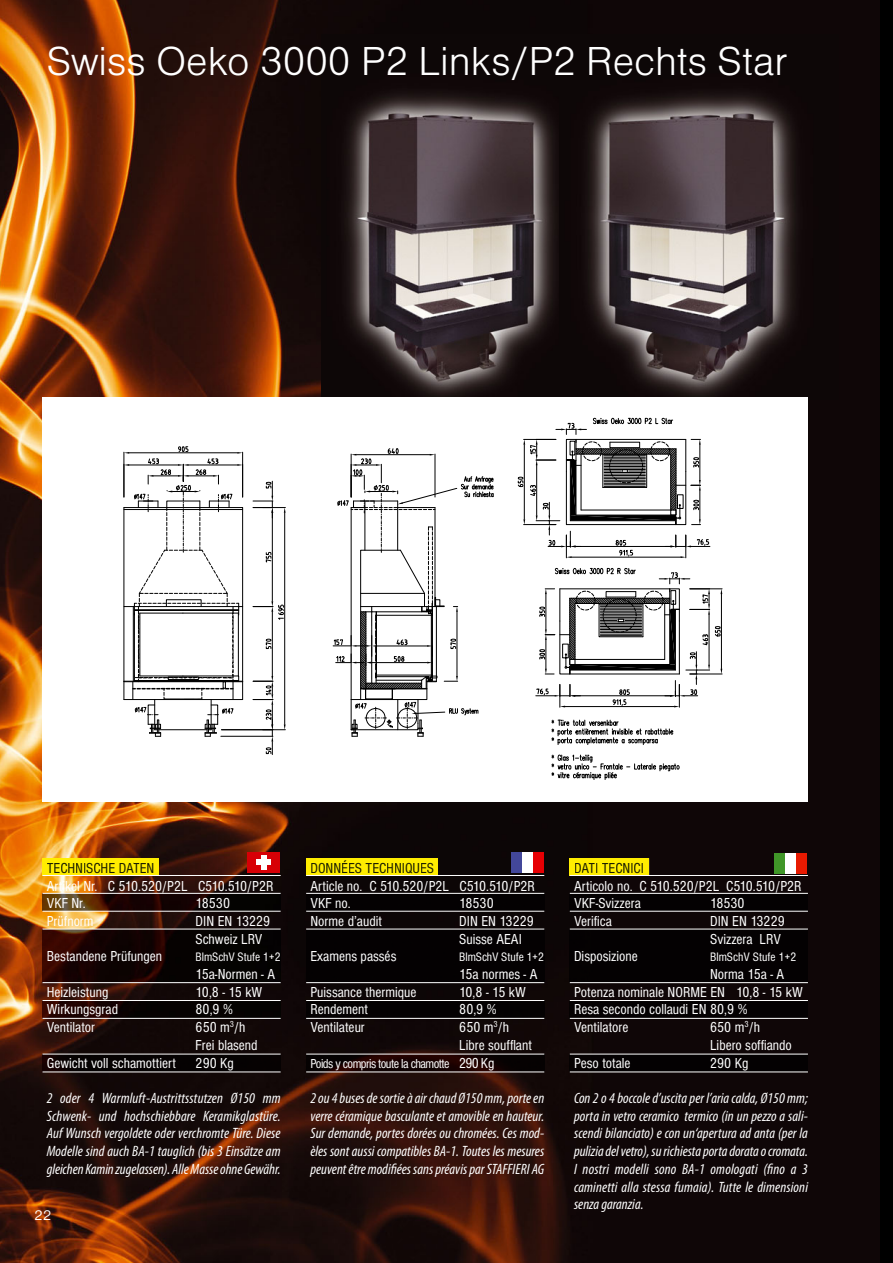
<style>
.page{position:relative;width:893px;height:1263px;background:#fff}
.page>*{position:absolute;margin:0;border:0;box-sizing:border-box;transform-origin:0 0}
.t1{font:42px "Nimbus Sans DOT Ligh";color:#fff}
.t2{font:italic condensed 15px/17.7px "Myriad Pro";color:#fff;text-align:justify}
.t3{font:condensed 15px/17.7px "Nimbus Sans DOT";color:#fff}
.t4{font:condensed 15px "Nimbus Sans DOT";color:#1c1f00}
.t5{font:15px "Nimbus Sans DOT";color:#fff}
.t6{font:condensed 13.5px "Nimbus Sans DOT";letter-spacing:-.04em;color:#fff}
.t7{font:condensed 12.75px "Nimbus Sans DOT";color:#fff}
.s1{font-size:15px}
</style>
<div class="page">
<img style="left:0;top:0;width:880px;height:1263px">
<div style="left:880px;top:0;width:13px;height:1263px;background:#000"></div>
<img style="left:321px;top:34px;width:238px;height:363px">
<img style="left:559px;top:34px;width:279px;height:365px">
<img style="left:43px;top:894px;width:238px;height:17px">
<div style="left:43px;top:858px;width:116px;height:17px;background:#ffed00"></div>
<img style="left:43px;top:1001px;width:238px;height:17px">
<img style="left:43px;top:1055px;width:238px;height:17px">
<img style="left:43px;top:930px;width:238px;height:52px">
<hr style="left:43px;top:893px;width:238px;height:1px;background:#fff">
<hr style="left:43px;top:875px;width:238px;height:1px;background:#fff">
<hr style="left:43px;top:911px;width:238px;height:1px;background:#fff">
<hr style="left:43px;top:929px;width:238px;height:1px;background:#fff">
<hr style="left:43px;top:982px;width:238px;height:1px;background:#fff">
<hr style="left:43px;top:1000px;width:238px;height:1px;background:#fff">
<hr style="left:43px;top:1018px;width:238px;height:1px;background:#fff">
<hr style="left:43px;top:1054px;width:238px;height:1px;background:#fff">
<hr style="left:43px;top:1072px;width:238px;height:1px;background:#fff">
<div style="left:306px;top:894px;width:238px;height:17px;background:#040102"></div>
<div style="left:306px;top:858px;width:132px;height:17px;background:#ffed00"></div>
<div style="left:306px;top:1001px;width:238px;height:17px;background:#040102"></div>
<img style="left:306px;top:1055px;width:238px;height:17px">
<div style="left:306px;top:930px;width:238px;height:52px;background:#040102"></div>
<hr style="left:306px;top:893px;width:238px;height:1px;background:#fff">
<hr style="left:306px;top:875px;width:238px;height:1px;background:#fff">
<hr style="left:306px;top:911px;width:238px;height:1px;background:#fff">
<hr style="left:306px;top:929px;width:238px;height:1px;background:#fff">
<hr style="left:306px;top:982px;width:238px;height:1px;background:#fff">
<hr style="left:306px;top:1000px;width:238px;height:1px;background:#fff">
<hr style="left:306px;top:1018px;width:238px;height:1px;background:#fff">
<hr style="left:306px;top:1054px;width:238px;height:1px;background:#fff">
<hr style="left:306px;top:1072px;width:238px;height:1px;background:#fff">
<div style="left:570px;top:894px;width:238px;height:17px;background:#040102"></div>
<div style="left:570px;top:858px;width:79px;height:17px;background:#ffed00"></div>
<div style="left:570px;top:1001px;width:238px;height:17px;background:#040102"></div>
<div style="left:570px;top:1055px;width:238px;height:17px;background:#040102"></div>
<div style="left:570px;top:930px;width:238px;height:52px;background:#040102"></div>
<hr style="left:570px;top:893px;width:238px;height:1px;background:#fff">
<hr style="left:570px;top:875px;width:238px;height:1px;background:#fff">
<hr style="left:570px;top:911px;width:238px;height:1px;background:#fff">
<hr style="left:570px;top:929px;width:238px;height:1px;background:#fff">
<hr style="left:570px;top:982px;width:238px;height:1px;background:#fff">
<hr style="left:570px;top:1000px;width:238px;height:1px;background:#fff">
<hr style="left:570px;top:1018px;width:238px;height:1px;background:#fff">
<hr style="left:570px;top:1054px;width:238px;height:1px;background:#fff">
<hr style="left:570px;top:1072px;width:238px;height:1px;background:#fff">
<div style="left:247px;top:852px;width:33px;height:20px;background:#d70006"></div>
<div style="left:256px;top:859px;width:15px;height:6px;background:#fff"></div>
<div style="left:261px;top:855px;width:5px;height:14px;background:#fff"></div>
<div style="left:511px;top:852px;width:11px;height:20px;background:#43479a"></div>
<div style="left:522px;top:852px;width:11px;height:20px;background:#fff"></div>
<div style="left:533px;top:852px;width:10px;height:20px;background:#e60004"></div>
<div style="left:774px;top:853px;width:11px;height:21px;background:#409628"></div>
<div style="left:785px;top:853px;width:11px;height:21px;background:#fff"></div>
<div style="left:796px;top:853px;width:11px;height:21px;background:#e71a01"></div>
<div style="left:43px;top:397px;width:765px;height:405px;background:#fff"></div>
<svg style="left:517px;top:417px;width:193px;height:141px"></svg>
<svg style="left:536px;top:567px;width:186px;height:140px"></svg>
<svg style="left:551px;top:719px;width:123px;height:25px"></svg>
<svg style="left:551px;top:754px;width:129px;height:26px"></svg>
<svg style="left:123px;top:446px;width:371px;height:308px"></svg>
<hr style="left:604px;top:455px;width:41px;height:1px;background:#000">
<hr style="left:600px;top:605px;width:42px;height:1px;background:#000">
<hr style="left:604px;top:486px;width:41px;height:1px;background:#000">
<hr style="left:600px;top:635px;width:42px;height:1px;background:#000">
<h1 class="t1" style="left:47px;top:44px;width:743px">Swiss Oeko 3000 P2 Links/P2 Rechts Star</h1>
<p class="t4" style="left:47px;top:862px;width:109px">TECHNISCHE DATEN</p>
<p class="t3" style="left:47px;top:878px;width:228px">Artikel Nr. C 510.520/P2L C510.510/P2R<br>VKF Nr.</p>
<p class="t3" style="left:196px;top:896px;width:36px">18530</p>
<p class="t4" style="left:310px;top:862px;width:125px">DONNÉES TECHNIQUES</p>
<p class="t3" style="left:310px;top:878px;width:226px">Article no. C 510.520/P2L C510.510/P2R<br>VKF no.</p>
<p class="t3" style="left:459px;top:896px;width:36px">18530</p>
<p class="t4" style="left:574px;top:862px;width:71px">DATI TECNICI</p>
<p class="t3" style="left:574px;top:878px;width:229px">Articolo no. C 510.520/P2L C510.510/P2R<br>VKF-Svizzera</p>
<p class="t3" style="left:710px;top:896px;width:36px">18530</p>
<p class="t3" style="left:47px;top:913px;width:48px">Prüfnorm</p>
<p class="t3" style="left:196px;top:913px;width:76px">DIN EN 13229<br>Schweiz LRV</p>
<p class="t3" style="left:47px;top:949px;width:117px">Bestandene Prüfungen</p>
<p class="t7" style="left:196px;top:952px;width:87px">BlmSchV Stufe 1+2</p>
<p class="t3" style="left:196px;top:966px;width:81px">15a-Normen - A</p>
<p class="t3" style="left:47px;top:984px;width:63px">Heizleistung</p>
<p class="t3" style="left:196px;top:984px;width:68px">10,8 - 15 kW</p>
<p class="t3" style="left:47px;top:1002px;width:73px">Wirkungsgrad</p>
<p class="t3" style="left:196px;top:1002px;width:39px">80,9 %</p>
<p class="t3" style="left:47px;top:1019px;width:50px">Ventilator</p>
<p class="t3" style="left:196px;top:1019px;width:64px">650 m<sup>3</sup>/h<br>Frei blasend</p>
<p class="t3" style="left:47px;top:1055px;width:131px">Gewicht voll schamottiert</p>
<p class="t3" style="left:196px;top:1055px;width:40px">290 Kg</p>
<p class="t2" style="left:47px;top:1090px;width:235px">2 oder 4 Warmluft-Austrittsstutzen Ø150 mm Schwenk- und hochschiebbare Keramikglastüre.<br>Auf Wunsch vergoldete oder verchromte Türe. Diese Modelle sind auch BA-1 tauglich (bis 3 Einsätze am gleichen Kamin zugelassen). Alle Masse ohne Gewähr.</p>
<p class="t5" style="left:34px;top:1209px;width:19px">22</p>
<p class="t3" style="left:310px;top:913px;width:73px">Norme d’audit</p>
<p class="t3" style="left:459px;top:913px;width:76px">DIN EN 13229<br>Suisse AEAI</p>
<p class="t3" style="left:310px;top:949px;width:87px">Examens passés</p>
<p class="t7" style="left:459px;top:952px;width:87px">BlmSchV Stufe 1+2</p>
<p class="t3" style="left:459px;top:966px;width:80px">15a normes - A</p>
<p class="t3" style="left:310px;top:984px;width:108px">Puissance thermique</p>
<p class="t3" style="left:459px;top:984px;width:68px">10,8 - 15 kW</p>
<p class="t3" style="left:310px;top:1002px;width:59px">Rendement</p>
<p class="t3" style="left:459px;top:1002px;width:39px">80,9 %</p>
<p class="t3" style="left:310px;top:1019px;width:56px">Ventilateur</p>
<p class="t3" style="left:459px;top:1019px;width:74px">650 m<sup>3</sup>/h<br>Libre soufflant</p>
<p class="t6" style="left:310px;top:1058px;width:186px">Poids y compris toute la chamotte <span class="s1">290 Kg</span></p>
<p class="t2" style="left:310px;top:1090px;width:235px">2 ou 4 buses de sortie à air chaud Ø150 mm, porte en verre céramique basculante et amovible en hauteur.<br>Sur demande, portes dorées ou chromées. Ces mod&shy;èles sont aussi compatibles BA-1. Toutes les mesures peuvent être modifiées sans préavis par STAFFIERI AG</p>
<p class="t3" style="left:574px;top:913px;width:39px">Verifica</p>
<p class="t3" style="left:710px;top:913px;width:76px">DIN EN 13229<br>Svizzera LRV</p>
<p class="t3" style="left:574px;top:949px;width:65px">Disposizione</p>
<p class="t7" style="left:710px;top:952px;width:88px">BlmSchV Stufe 1+2</p>
<p class="t3" style="left:574px;top:966px;width:230px;text-indent:136px">Norma 15a - A<br>Potenza nominale NORME EN 10,8 - 15 kW<br>Resa secondo collaudi EN 80,9 %<br>Ventilatore</p>
<p class="t3" style="left:710px;top:1019px;width:83px">650 m<sup>3</sup>/h<br>Libero soffiando</p>
<p class="t3" style="left:574px;top:1055px;width:58px">Peso totale</p>
<p class="t3" style="left:710px;top:1055px;width:40px">290 Kg</p>
<p class="t2" style="left:574px;top:1090px;width:235px">Con 2 o 4 boccole d’uscita per l’aria calda, Ø150 mm; porta in vetro ceramico termico (in un pezzo a sali&shy;scendi bilanciato) e con un‘apertura ad anta (per la pulizia del vetro), su richiesta porta dorata o cromata.<br>I nostri modelli sono BA-1 omologati (fino a 3 caminetti alla stessa fumaia). Tutte le dimensioni senza garanzia.</p>
</div>
